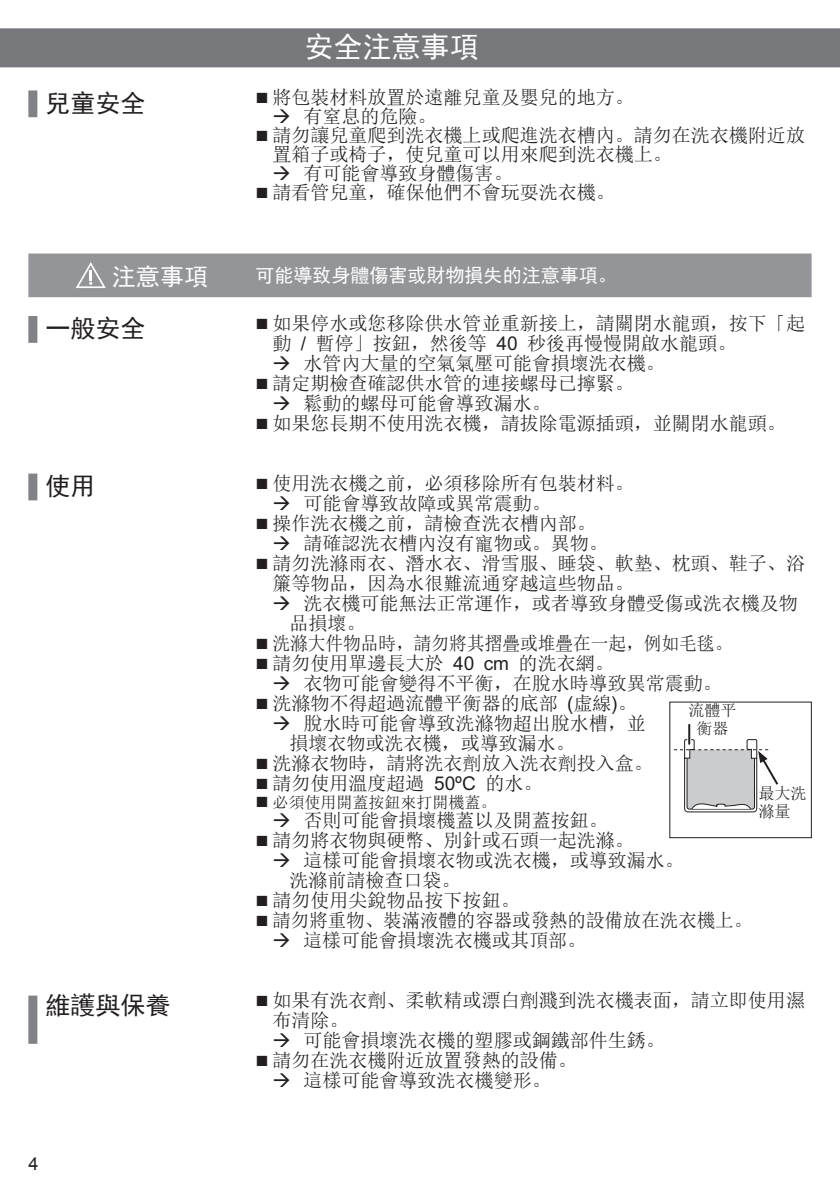
<style>
.page{position:relative;width:840px;height:1191px;background:#fff}
.page>*{position:absolute;margin:0;border:0;box-sizing:border-box;transform-origin:0 0}
.t1{font:29px "Sim Hei";color:#fff}
.t2{font:25px "Sim Hei";color:#231f20}
.t3{font:24px "Sim Hei";color:#fff}
.t4{font:19px/20px "Sim Sun";color:#231f20}
.t5{font:19px "Sim Sun";color:#231f20;scale:.93 1}
.t6{font:19px "Sim Hei";color:#fff}
.t7{font:18px "Arial";color:#231f20}
.t8{font:16px/18px "Sim Sun";color:#231f20;text-align:center}
.s1{font-family:"Arial";font-size:22px}
.s2{font-family:"Arial"}
</style>
<div class="page">
<div style="left:0;top:28px;width:839px;height:39px;background:#76787b"></div>
<svg style="left:673px;top:725px;width:106px;height:87px"></svg>
<div style="left:28px;top:995px;width:9px;height:48px;background:#808285"></div>
<div style="left:28px;top:90px;width:9px;height:27px;background:#808285"></div>
<div style="left:28px;top:316px;width:9px;height:27px;background:#808285"></div>
<div style="left:28px;top:473px;width:9px;height:27px;background:#808285"></div>
<div style="left:28px;top:253px;width:783px;height:44px;background:#939598"></div>
<h2 class="t2" style="left:45px;top:90px;width:102px">兒童安全</h2>
<h1 class="t1" style="left:304px;top:33px;width:175px">安全注意事項</h1>
<p class="t4" style="left:303px;top:88px;width:332px;line-height:19px;text-indent:-48px"><span class="s1">■</span> 將包裝材料放置於遠離兒童及嬰兒的地方。有窒息的危險。</p>
<p class="t4" style="left:255px;top:125px;width:551px"><span class="s1">■</span> 請勿讓兒童爬到洗衣機上或爬進洗衣槽內。請勿在洗衣機附近放</p>
<p class="t4" style="left:272px;top:144px;width:400px">置箱子或椅子，使兒童可以用來爬到洗衣機上。</p>
<p class="t4" style="left:303px;top:163px;width:210px">有可能會導致身體傷害。</p>
<p class="t4" style="left:255px;top:182px;width:361px"><span class="s1">■</span> 請看管兒童，確保他們不會玩耍洗衣機。</p>
<p class="t3" style="left:112px;top:264px;width:97px">注意事項</p>
<p class="t6" style="left:255px;top:266px;width:362px">可能導致身體傷害或財物損失的注意事項。</p>
<h2 class="t2" style="left:45px;top:316px;width:102px">一般安全</h2>
<p class="t4" style="left:255px;top:313px;width:551px"><span class="s1">■</span> 如果停水或您移除供水管並重新接上，請關閉水龍頭，按下「起</p>
<p class="t4" style="left:272px;top:333px;width:465px">動 <span class="s2">/</span> 暫停」按鈕，然後等 <span class="s2">40</span> 秒後再慢慢開啟水龍頭。</p>
<p class="t4" style="left:303px;top:353px;width:362px">水管內大量的空氣氣壓可能會損壞洗衣機。</p>
<p class="t4" style="left:303px;top:373px;width:332px;text-indent:-48px"><span class="s1">■</span> 請定期檢查確認供水管的連接螺母已擰緊。鬆動的螺母可能會導致漏水。</p>
<p class="t4" style="left:255px;top:413px;width:532px"><span class="s1">■</span> 如果您長期不使用洗衣機，請拔除電源插頭，並關閉水龍頭。</p>
<h2 class="t2" style="left:45px;top:473px;width:52px">使用</h2>
<p class="t4" style="left:303px;top:473px;width:332px;text-indent:-48px"><span class="s1">■</span> 使用洗衣機之前，必須移除所有包裝材料。可能會導致故障或異常震動。</p>
<p class="t4" style="left:303px;top:513px;width:305px;text-indent:-48px"><span class="s1">■</span> 操作洗衣機之前，請檢查洗衣槽內部。請確認洗衣槽內沒有寵物或。異物。</p>
<p class="t4" style="left:272px;top:553px;width:533px;text-indent:-17px"><span class="s1">■</span> 請勿洗滌雨衣、潛水衣、滑雪服、睡袋、軟墊、枕頭、鞋子、浴簾等物品，因為水很難流通穿越這些物品。</p>
<p class="t4" style="left:289px;top:593px;width:509px;text-indent:14px">洗衣機可能無法正常運作，或者導致身體受傷或洗衣機及物品損壞。</p>
<p class="t5" style="left:255px;top:633px;width:514px"><span class="s1">■</span> 洗滌大件物品時，請勿將其摺疊或堆疊在一起，例如毛毯。</p>
<p class="t4" style="left:303px;top:653px;width:419px;text-indent:-48px"><span class="s1">■</span> 請勿使用單邊長大於 <span class="s2">40 cm</span> 的洗衣網。<br>衣物可能會變得不平衡，在脫水時導致異常震動。</p>
<p class="t4" style="left:255px;top:693px;width:383px"><span class="s1">■</span> 洗滌物不得超過流體平衡器的底部 <span class="s2">(</span>虛線<span class="s2">)</span>。</p>
<p class="t4" style="left:303px;top:713px;width:344px">脫水時可能會導致洗滌物超出脫水槽，並</p>
<p class="t4" style="left:289px;top:733px;width:287px">損壞衣物或洗衣機，或導致漏水。</p>
<p class="t4" style="left:255px;top:753px;width:399px"><span class="s1">■</span> 洗滌衣物時，請將洗衣劑放入洗衣劑投入盒。</p>
<p class="t4" style="left:255px;top:773px;width:288px"><span class="s1">■</span> 請勿使用溫度超過 <span class="s2">50ºC</span> 的水。</p>
<p class="t8" style="left:255px;top:793px;width:243px"><span class="s1">■</span> 必須使用開蓋按鈕來打開機蓋。</p>
<p class="t4" style="left:303px;top:810px;width:305px">否則可能會損壞機蓋以及開蓋按鈕。</p>
<p class="t4" style="left:255px;top:830px;width:380px"><span class="s1">■</span> 請勿將衣物與硬幣、別針或石頭一起洗滌。</p>
<p class="t4" style="left:303px;top:850px;width:381px">這樣可能會損壞衣物或洗衣機，或導致漏水。</p>
<p class="t4" style="left:289px;top:870px;width:172px">洗滌前請檢查口袋。</p>
<p class="t4" style="left:255px;top:890px;width:266px"><span class="s1">■</span> 請勿使用尖銳物品按下按鈕。</p>
<p class="t4" style="left:303px;top:910px;width:450px;text-indent:-48px"><span class="s1">■</span> 請勿將重物、裝滿液體的容器或發熱的設備放在洗衣機上。這樣可能會損壞洗衣機或其頂部。</p>
<p class="t8" style="left:688px;top:701px;width:49px">流體平衡器</p>
<p class="t8" style="left:758px;top:784px;width:49px;text-align:left">最大洗滌量</p>
<h2 class="t2" style="left:45px;top:992px;width:126px">維護與保養</h2>
<p class="t4" style="left:255px;top:990px;width:551px"><span class="s1">■</span> 如果有洗衣劑、柔軟精或漂白劑濺到洗衣機表面，請立即使用濕</p>
<p class="t4" style="left:272px;top:1010px;width:77px">布清除。</p>
<p class="t4" style="left:303px;top:1030px;width:362px">可能會損壞洗衣機的塑膠或鋼鐵部件生銹。</p>
<p class="t4" style="left:303px;top:1050px;width:275px;text-indent:-48px"><span class="s1">■</span> 請勿在洗衣機附近放置發熱的設備。這樣可能會導致洗衣機變形。</p>
<p class="t7" style="left:28px;top:1152px;width:12px">4</p>
</div>
